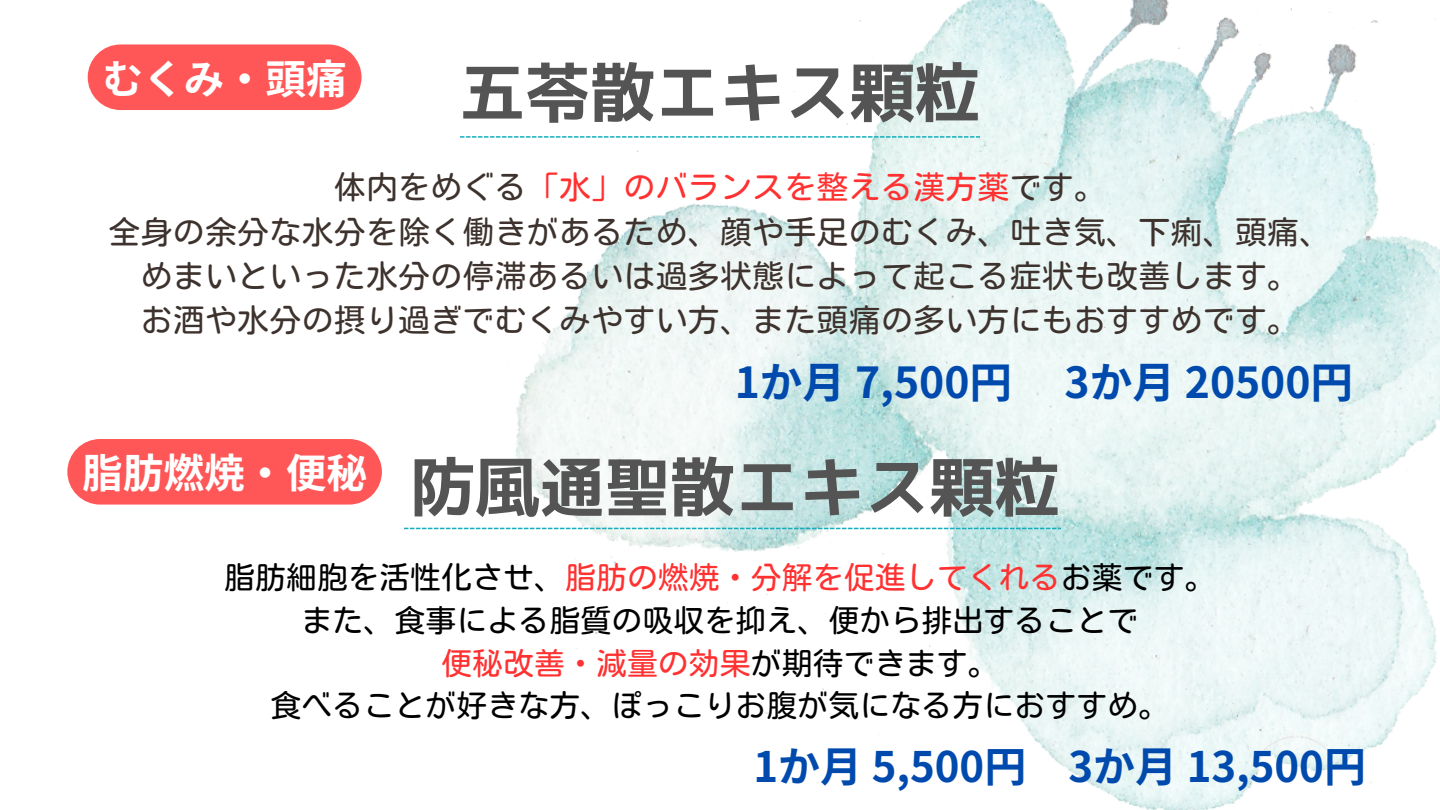
<style>
.page{position:relative;width:1440px;height:810px;background:#fff}
.page>*{position:absolute;margin:0;border:0;box-sizing:border-box;transform-origin:0 0}
.t1{font:65px "mplus 1 p bold";color:#545454}
.t2{font:700 42.7px "Source Han Sans JP";color:#004aad}
.t3{font:700 42px "Source Han Sans JP";color:#004aad}
.t4{font:700 40.7px "Source Han Sans JP";color:#fff}
.t5{font:32px "Motoya Maru Std W3";letter-spacing:.005em;color:#3d322d}
.t6{font:32px "Motoya Maru Std W3";letter-spacing:.005em;color:#ff3131}
.t7{font:31px "Motoya Maru Std W3";color:#000}
.t8{font:31px "Motoya Maru Std W3";color:#ff3131}
.s1{color:#3d322d}
.s2{color:#ff3131}
.s3{color:#000}
</style>
<div class="page">
<img style="left:497px;top:0;width:943px;height:810px">
<svg style="left:460px;top:136px;width:520px;height:2px"></svg>
<svg style="left:404px;top:528px;width:657px;height:1px"></svg>
<div style="left:88px;top:44px;width:274px;height:66px;background:#ff5757"></div>
<div style="left:67px;top:439px;width:315px;height:66px;background:#ff5757"></div>
<p class="t4" style="left:102px;top:47px;width:246px">むくみ・頭痛</p>
<p class="t1" style="left:460px;top:46px;width:521px">五苓散エキス顆粒</p>
<h2 class="t6" style="left:334px;top:171px;width:774px"><span class="s1">体内をめぐる</span>「水」のバランスを整える漢方薬<span class="s1">です。</span></h2>
<h2 class="t5" style="left:109px;top:215px;width:1224px">全身の余分な水分を除く働きがあるため、顔や手足のむくみ、吐き気、下痢、頭痛、</h2>
<h2 class="t5" style="left:141px;top:260px;width:1160px">めまいといった水分の停滞あるいは過多状態によって起こる症状も改善します。</h2>
<h1 class="t5" style="left:141px;top:304px;width:1160px">お酒や水分の摂り過ぎでむくみやすい方、また頭痛の多い方にもおすすめです。</h1>
<p class="t2" style="left:735px;top:348px;width:620px">1か月 7,500円 3か月 20500円</p>
<p class="t4" style="left:82px;top:441px;width:286px">脂肪燃焼・便秘</p>
<p class="t1" style="left:410px;top:441px;width:651px">防風通聖散エキス顆粒</p>
<p class="t7" style="left:224px;top:562px;width:993px">脂肪細胞を活性化させ、<span class="s2">脂肪の燃焼・分解を促進してくれる</span>お薬です。</p>
<p class="t7" style="left:302px;top:605px;width:838px">また、食事による脂質の吸収を抑え、便から排出することで</p>
<h2 class="t8" style="left:441px;top:647px;width:559px">便秘改善・減量の効果<span class="s3">が期待できます。</span></h2>
<h1 class="t7" style="left:271px;top:690px;width:900px">食べることが好きな方、ぽっこりお腹が気になる方におすすめ。</h1>
<p class="t3" style="left:754px;top:733px;width:614px">1か月 5,500円 3か月 13,500円</p>
</div>
